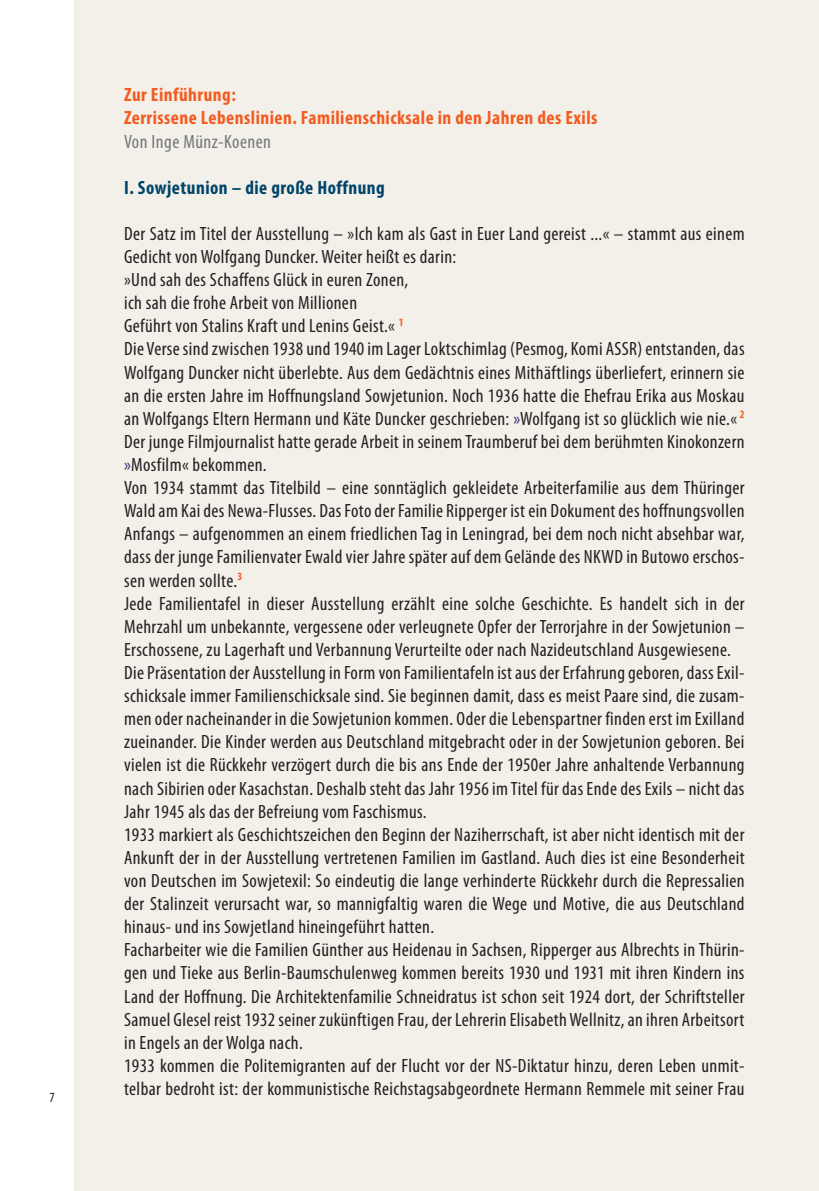
<style>
.page{position:relative;width:819px;height:1191px;background:#fff}
.page>*{position:absolute;margin:0;border:0;box-sizing:border-box;transform-origin:0 0}
.t1{font:condensed 19.25px/23.1px "Myriad Pro";letter-spacing:.02em;color:#231f20}
.t2{font:700 condensed 19.25px/23.1px "Myriad Pro";letter-spacing:.025em;color:#f25b21}
.t3{font:700 condensed 19.25px "Myriad Pro";letter-spacing:.025em;color:#00446a}
.t4{font:condensed 19.25px "Myriad Pro";letter-spacing:.025em;color:#757679}
.t5{font:condensed 14px "Myriad Pro";color:#231f20}
.s1{color:#312b71}
</style>
<div class="page">
<div style="left:74px;top:0;width:745px;height:1191px;background:#f2f0e8"></div>
<p class="t5" style="left:50px;top:1089px;width:7px">7</p>
<p class="t2" style="left:124px;top:83px;width:475px">Zur Einführung:<br>Zerrissene Lebenslinien. Familienschicksale in den Jahren des Exils</p>
<p class="t4" style="left:124px;top:129px;width:148px">Von Inge Münz-Koenen</p>
<p class="t3" style="left:124px;top:175px;width:262px">I. Sowjetunion – die große Hoffnung</p>
<p class="t1" style="left:124px;top:222px;width:622px">Der Satz im Titel der Ausstellung – »Ich kam als Gast in Euer Land gereist ...« – stammt aus einem Gedicht von Wolfgang Duncker. Weiter heißt es darin:<br>»Und sah des Schaffens Glück in euren Zonen,<br>ich sah die frohe Arbeit von Millionen<br>Geführt von Stalins Kraft und Lenins Geist.« <sup>1<br></sup>Die Verse sind zwischen 1938 und 1940 im Lager Loktschimlag (Pesmog, Komi ASSR) entstanden, das Wolfgang Duncker nicht überlebte. Aus dem Gedächtnis eines Mithäftlings überliefert, erinnern sie an die ersten Jahre im Hoffnungsland Sowjetunion. Noch 1936 hatte die Ehefrau Erika aus Moskau an Wolfgangs Eltern Hermann und Käte Duncker geschrieben: <span class="s1">»</span>Wolfgang ist so glücklich wie nie.« <sup>2<br></sup>Der junge Filmjournalist hatte gerade Arbeit in seinem Traumberuf bei dem berühmten Kinokonzern <span class="s1">»</span>Mosfilm« bekommen.<br>Von 1934 stammt das Titelbild – eine sonntäglich gekleidete Arbeiterfamilie aus dem Thüringer Wald am Kai des Newa-Flusses. Das Foto der Familie Ripperger ist ein Dokument des hoffnungsvollen Anfangs – aufgenommen an einem friedlichen Tag in Leningrad, bei dem noch nicht absehbar war, dass der junge Familienvater Ewald vier Jahre später auf dem Gelände des NKWD in Butowo erschos&shy;sen werden sollte.<sup>3<br></sup>Jede Familientafel in dieser Ausstellung erzählt eine solche Geschichte. Es handelt sich in der Mehrzahl um unbekannte, vergessene oder verleugnete Opfer der Terrorjahre in der Sowjetunion – Erschossene, zu Lagerhaft und Verbannung Verurteilte oder nach Nazideutschland Ausgewiesene.<br>Die Präsentation der Ausstellung in Form von Familientafeln ist aus der Erfahrung geboren, dass Exil&shy;schicksale immer Familienschicksale sind. Sie beginnen damit, dass es meist Paare sind, die zusam&shy;men oder nacheinander in die Sowjetunion kommen. Oder die Lebenspartner finden erst im Exilland zueinander. Die Kinder werden aus Deutschland mitgebracht oder in der Sowjetunion geboren. Bei vielen ist die Rückkehr verzögert durch die bis ans Ende der 1950er Jahre anhaltende Verbannung nach Sibirien oder Kasachstan. Deshalb steht das Jahr 1956 im Titel für das Ende des Exils – nicht das Jahr 1945 als das der Befreiung vom Faschismus.<br>1933 markiert als Geschichtszeichen den Beginn der Naziherrschaft, ist aber nicht identisch mit der Ankunft der in der Ausstellung vertretenen Familien im Gastland. Auch dies ist eine Besonderheit von Deutschen im Sowjetexil: So eindeutig die lange verhinderte Rückkehr durch die Repressalien der Stalinzeit verursacht war, so mannigfaltig waren die Wege und Motive, die aus Deutschland hinaus- und ins Sowjetland hineingeführt hatten.<br>Facharbeiter wie die Familien Günther aus Heidenau in Sachsen, Ripperger aus Albrechts in Thürin&shy;gen und Tieke aus Berlin-Baumschulenweg kommen bereits 1930 und 1931 mit ihren Kindern ins Land der Hoffnung. Die Architektenfamilie Schneidratus ist schon seit 1924 dort, der Schriftsteller Samuel Glesel reist 1932 seiner zukünftigen Frau, der Lehrerin Elisabeth Wellnitz, an ihren Arbeitsort in Engels an der Wolga nach.<br>1933 kommen die Politemigranten auf der Flucht vor der NS-Diktatur hinzu, deren Leben unmit&shy;telbar bedroht ist: der kommunistische Reichstagsabgeordnete Hermann Remmele mit seiner Frau</p>
</div>
